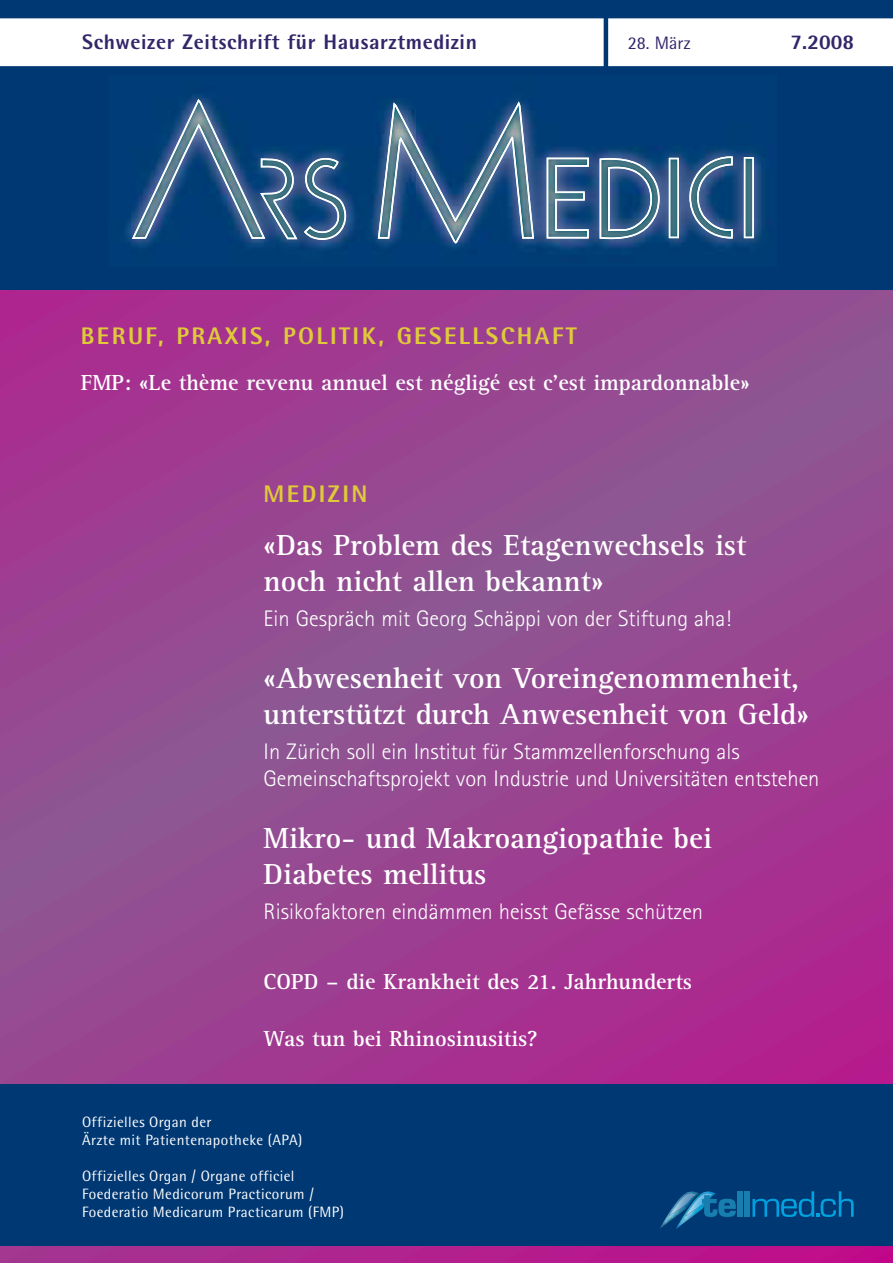
<style>
.page{position:relative;width:893px;height:1263px;background:#fff}
.page>*{position:absolute;margin:0;border:0;box-sizing:border-box;transform-origin:0 0}
.t1{font:700 30px/36px "Rotis Serif";color:#fff}
.t2{font:800 24px "Rotis Semi Sans";letter-spacing:.1em;color:#dfcb38}
.t3{font:300 22.5px/27px "Rotis Sans Serif";color:#fff}
.t4{font:700 22.5px "Rotis Serif";color:#fff}
.t5{font:800 21px "Rotis Semi Sans";letter-spacing:.03em;color:#322569}
.t6{font:18px "Rotis Semi Sans";color:#322569}
.t7{font:15px/18px "Rotis Semi Sans";letter-spacing:.025em;color:#fff}
</style>
<div class="page">
<img style="left:3px;top:289px;width:69px;height:974px">
<img style="left:72px;top:289px;width:821px;height:974px">
<img style="left:141px;top:289px;width:752px;height:963px">
<img style="left:210px;top:289px;width:68px;height:795px">
<img style="left:278px;top:289px;width:69px;height:795px">
<img style="left:347px;top:289px;width:69px;height:795px">
<img style="left:416px;top:289px;width:477px;height:795px">
<img style="left:485px;top:289px;width:408px;height:765px">
<img style="left:554px;top:289px;width:339px;height:725px">
<img style="left:622px;top:289px;width:271px;height:686px">
<div style="left:0;top:0;width:893px;height:289px;background:#003873"></div>
<div style="left:0;top:1084px;width:893px;height:162px;background:#003873"></div>
<img style="left:702px;top:1191px;width:14px;height:4px">
<img style="left:699px;top:1193px;width:14px;height:19px">
<img style="left:660px;top:1191px;width:39px;height:38px">
<img style="left:669px;top:1193px;width:27px;height:23px">
<svg style="left:702px;top:1195px;width:34px;height:22px"></svg>
<div style="left:737px;top:1191px;width:6px;height:26px;background:#177faf"></div>
<div style="left:744px;top:1191px;width:6px;height:26px;background:#177faf"></div>
<svg style="left:752px;top:1191px;width:102px;height:26px"></svg>
<div style="left:0;top:19px;width:893px;height:47px;background:#fff"></div>
<hr style="left:604px;top:0;width:4px;height:73px;background:#003873">
<img style="left:125px;top:95px;width:639px;height:159px">
<svg style="left:688px;top:156px;width:1px;height:83px"></svg>
<svg style="left:304px;top:157px;width:43px;height:83px"></svg>
<img style="left:378px;top:101px;width:156px;height:143px">
<img style="left:689px;top:156px;width:44px;height:83px">
<img style="left:744px;top:157px;width:10px;height:81px">
<img style="left:547px;top:158px;width:42px;height:81px">
<img style="left:669px;top:158px;width:10px;height:80px">
<img style="left:304px;top:158px;width:42px;height:82px">
<svg style="left:132px;top:99px;width:165px;height:140px"></svg>
<img style="left:600px;top:158px;width:60px;height:81px">
<img style="left:608px;top:167px;width:44px;height:64px">
<div style="left:81px;top:30px;width:404px;height:25px;background:#fff"></div>
<div style="left:626px;top:30px;width:229px;height:25px;background:#fff"></div>
<p class="t5" style="left:82px;top:35px;width:396px">Schweizer Zeitschrift für Hausarztmedizin</p>
<p class="t6" style="left:628px;top:37px;width:64px">28. März</p>
<p class="t5" style="left:791px;top:35px;width:65px">7.2008</p>
<p class="t2" style="left:81px;top:327px;width:498px">BERUF, PRAXIS, POLITIK, GESELLSCHAFT</p>
<p class="t4" style="left:81px;top:374px;width:670px">FMP: «Le thème revenu annuel est négligé est c’est impardonnable»</p>
<p class="t2" style="left:264px;top:485px;width:105px">MEDIZIN</p>
<h1 class="t1" style="left:264px;top:529px;width:484px">«Das Problem des Etagenwechsels ist noch nicht allen bekannt»</h1>
<p class="t3" style="left:264px;top:607px;width:469px">Ein Gespräch mit Georg Schäppi von der Stiftung aha!</p>
<h1 class="t1" style="left:264px;top:662px;width:547px">«Abwesenheit von Voreingenommen heit, unterstützt durch Anwesenheit von Geld»</h1>
<p class="t3" style="left:264px;top:740px;width:557px">In Zürich soll ein Institut für Stammzellenforschung als<br>Gemeinschaftsprojekt von Industrie und Universitäten entstehen</p>
<h1 class="t1" style="left:264px;top:822px;width:450px">Mikro- und Makroangiopathie bei<br>Diabetes mellitus</h1>
<p class="t3" style="left:264px;top:900px;width:441px">Risikofaktoren eindämmen heisst Gefässe schützen</p>
<p class="t4" style="left:264px;top:973px;width:430px">COPD – die Krankheit des 21. Jahrhunderts</p>
<p class="t4" style="left:264px;top:1030px;width:276px">Was tun bei Rhinosinusitis?</p>
<p class="t7" style="left:82px;top:1114px;width:222px">Offizielles Organ der<br>Ärzte mit Patientenapotheke (APA)</p>
<p class="t7" style="left:82px;top:1168px;width:263px">Offizielles Organ / Organe officiel<br>Foederatio Medicorum Practicorum /<br>Foederatio Medicarum Practicarum (FMP)</p>
</div>
